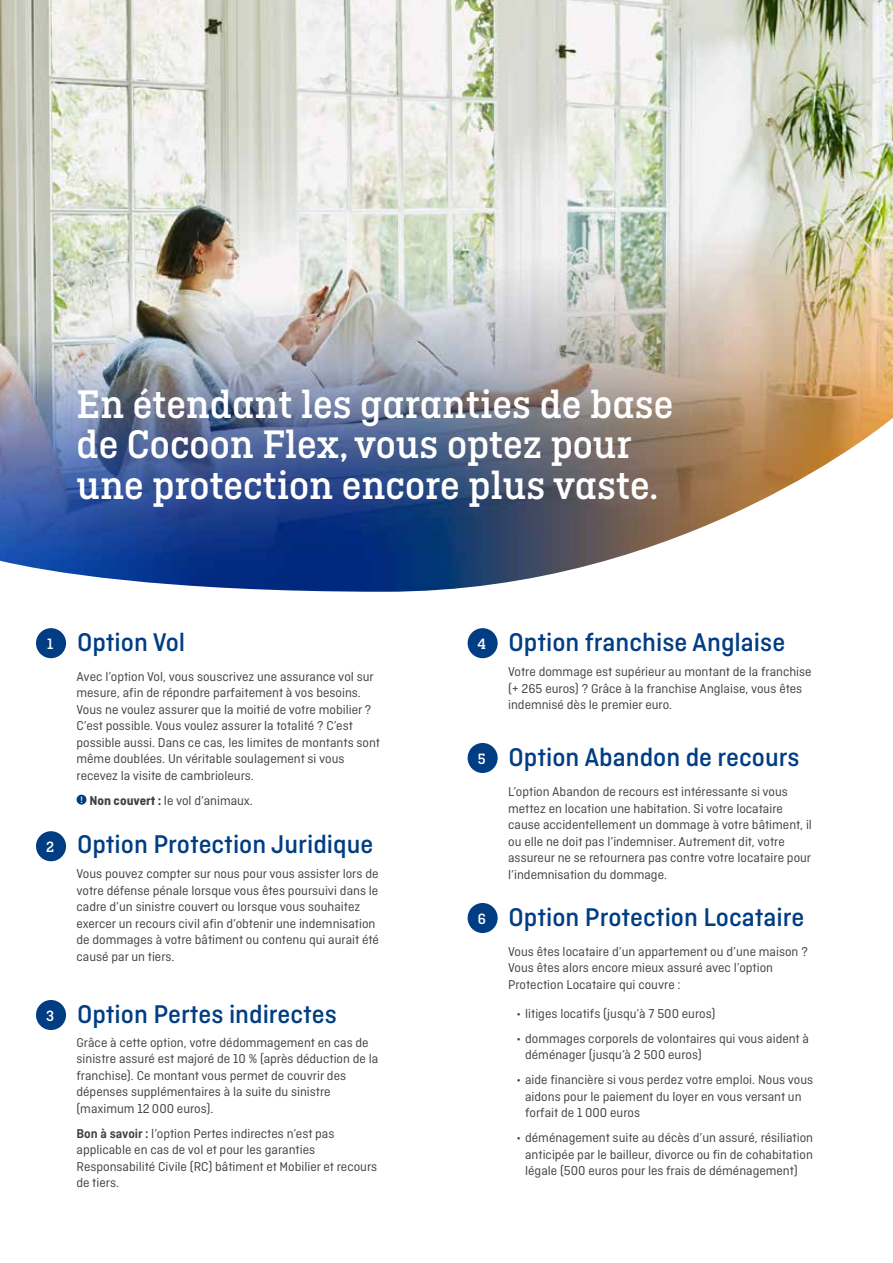
<style>
.page{position:relative;width:893px;height:1263px;background:#fff}
.page>*{position:absolute;margin:0;border:0;box-sizing:border-box;transform-origin:0 0}
.t1{font:500 42px/40.5px "Ciutadella Slab";color:#fff}
.t2{font:500 27px "Ciutadella";color:#003d83}
.t3{font:500 15.75px "Ciutadella Slab";color:#fff}
.t4{font:13.5px/16.5px "Ciutadella";color:#414042}
.s1{font-weight:500;font-size:9.75px;color:#fff}
.s2{font-weight:700}
.s3{font-weight:600}
</style>
<div class="page">
<img style="left:0;top:0;width:893px;height:592px">
<div style="left:77px;top:795px;width:9px;height:10px;background:#003d83;border-radius:50%"></div>
<div style="left:36px;top:628px;width:30px;height:30px;background:#003d83;border-radius:50%"></div>
<div style="left:36px;top:831px;width:30px;height:30px;background:#003d83;border-radius:50%"></div>
<div style="left:36px;top:1000px;width:30px;height:30px;background:#003d83;border-radius:50%"></div>
<div style="left:468px;top:628px;width:30px;height:30px;background:#003d83;border-radius:50%"></div>
<div style="left:468px;top:743px;width:30px;height:30px;background:#003d83;border-radius:50%"></div>
<div style="left:468px;top:903px;width:30px;height:30px;background:#003d83;border-radius:50%"></div>
<h1 class="t1" style="left:77px;top:384px;width:598px">En étendant les garanties de base de Cocoon Flex, vous optez pour une protection encore plus vaste.</h1>
<p class="t3" style="left:47px;top:635px;width:8px">1</p>
<p class="t3" style="left:46px;top:838px;width:10px">2</p>
<p class="t3" style="left:46px;top:1007px;width:10px">3</p>
<h2 class="t2" style="left:77px;top:627px;width:110px">Option Vol</h2>
<p class="t4" style="left:77px;top:668px;width:305px">Avec l’option Vol, vous souscrivez une assurance vol sur mesure, afin de répondre parfaitement à vos besoins.<br>Vous ne voulez assurer que la moitié de votre mobilier ?<br>C’est possible. Vous voulez assurer la totalité ? C’est possible aussi. Dans ce cas, les limites de montants sont même doublées. Un véritable soulagement si vous recevez la visite de cambrioleurs.</p>
<p class="t4" style="left:80px;top:792px;width:174px"><span class="s1">!</span> <span class="s2">Non couvert :</span> le vol d’animaux.</p>
<h2 class="t2" style="left:77px;top:829px;width:298px">Option Protection Juridique</h2>
<p class="t4" style="left:77px;top:865px;width:304px">Vous pouvez compter sur nous pour vous assister lors de votre défense pénale lorsque vous êtes poursuivi dans le cadre d’un sinistre couvert ou lorsque vous souhaitez exercer un recours civil afin d’obtenir une indemnisation de dommages à votre bâtiment ou contenu qui aurait été causé par un tiers.</p>
<h2 class="t2" style="left:77px;top:999px;width:261px">Option Pertes indirectes</h2>
<p class="t4" style="left:77px;top:1034px;width:303px">Grâce à cette option, votre dédommagement en cas de sinistre assuré est majoré de 10 % (après déduction de la franchise). Ce montant vous permet de couvrir des dépenses supplémentaires à la suite du sinistre (maximum 12 000 euros).</p>
<p class="t4" style="left:77px;top:1125px;width:302px"><span class="s3">Bon à savoir :</span> l’option Pertes indirectes n’est pas applicable en cas de vol et pour les garanties Responsabilité Civile (RC) bâtiment et Mobilier et recours de tiers.</p>
<p class="t3" style="left:478px;top:635px;width:10px">4</p>
<p class="t3" style="left:478px;top:750px;width:9px">5</p>
<p class="t3" style="left:478px;top:910px;width:10px">6</p>
<h2 class="t2" style="left:509px;top:627px;width:278px">Option franchise Anglaise</h2>
<p class="t4" style="left:508px;top:664px;width:305px">Votre dommage est supérieur au montant de la franchise (+ 265 euros) ? Grâce à la franchise Anglaise, vous êtes indemnisé dès le premier euro.</p>
<h2 class="t2" style="left:509px;top:742px;width:293px">Option Abandon de recours</h2>
<p class="t4" style="left:508px;top:783px;width:305px">L’option Abandon de recours est intéressante si vous mettez en location une habitation. Si votre locataire cause accidentellement un dommage à votre bâtiment, il ou elle ne doit pas l’indemniser. Autrement dit, votre assureur ne se retournera pas contre votre locataire pour l’indemnisation du dommage.</p>
<h2 class="t2" style="left:509px;top:902px;width:297px">Option Protection Locataire</h2>
<p class="t4" style="left:508px;top:943px;width:301px">Vous êtes locataire d’un appartement ou d’une maison ?<br>Vous êtes alors encore mieux assuré avec l’option<br>Protection Locataire qui couvre :</p>
<p class="t4" style="left:517px;top:1005px;width:200px">• litiges locatifs (jusqu’à 7 500 euros)</p>
<p class="t4" style="left:525px;top:1030px;width:285px;text-indent:-9px">• dommages corporels de volontaires qui vous aident à déménager (jusqu’à 2 500 euros)</p>
<p class="t4" style="left:525px;top:1071px;width:290px;text-indent:-9px">• aide financière si vous perdez votre emploi. Nous vous aidons pour le paiement du loyer en vous versant un forfait de 1 000 euros</p>
<p class="t4" style="left:525px;top:1129px;width:289px;text-align:justify;text-indent:-9px">• déménagement suite au décès d’un assuré, résiliation anticipée par le bailleur, divorce ou fin de cohabitation légale (500 euros pour les frais de déménagement)</p>
</div>
